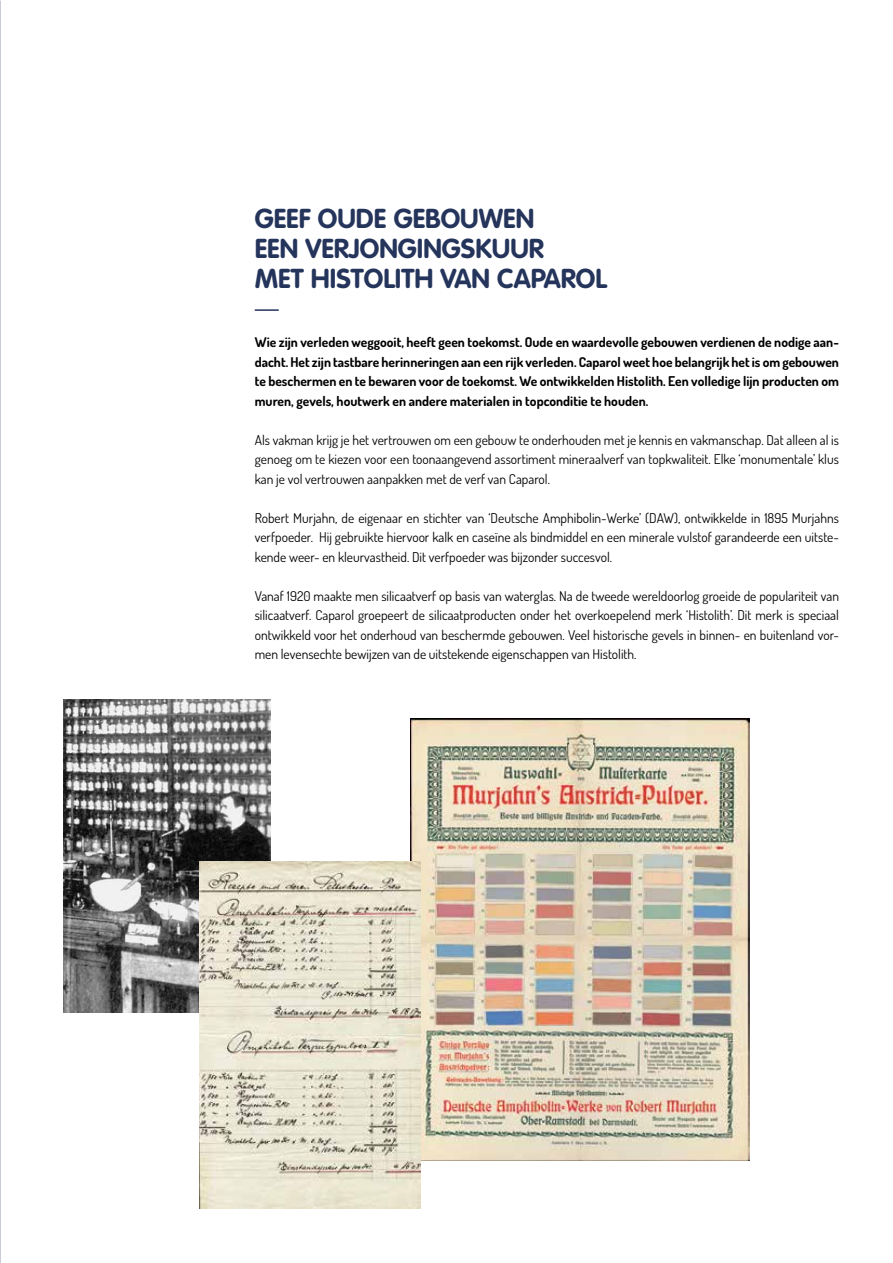
<style>
.page{position:relative;width:893px;height:1263px;background:#fff}
.page>*{position:absolute;margin:0;border:0;box-sizing:border-box;transform-origin:0 0}
.t1{font:700 27px/30px "VAG Rounded Std";color:#24345b}
.t2{font:13.5px/19.5px "Dosis";color:#000;text-align:justify}
.t3{font:700 13.5px/19.5px "Dosis";color:#000;text-align:justify}
</style>
<div class="page">
<img style="left:64px;top:700px;width:207px;height:312px">
<img style="left:410px;top:718px;width:339px;height:443px">
<img style="left:199px;top:862px;width:222px;height:347px">
<hr style="left:255px;top:309px;width:24px;height:2px;background:#24345b">
<h1 class="t1" style="left:255px;top:204px;width:354px">GEEF OUDE GEBOUWEN<br>EEN VERJONGINGSKUUR<br>MET HISTOLITH VAN CAPAROL</h1>
<p class="t3" style="left:255px;top:332px;width:586px">Wie zijn verleden weggooit, heeft geen toekomst. Oude en waardevolle gebouwen verdienen de nodige aan&shy;dacht. Het zijn tastbare herinneringen aan een rijk verleden. Caparol weet hoe belangrijk het is om gebouwen te beschermen en te bewaren voor de toekomst. We ontwikkelden Histolith. Een volledige lijn producten om muren, gevels, houtwerk en andere materialen in topconditie te houden.</p>
<p class="t2" style="left:255px;top:429px;width:586px">Als vakman krijg je het vertrouwen om een gebouw te onderhouden met je kennis en vakmanschap. Dat alleen al is genoeg om te kiezen voor een toonaangevend assortiment mineraalverf van topkwaliteit. Elke ‘monumentale’ klus kan je vol vertrouwen aanpakken met de verf van Caparol.</p>
<p class="t2" style="left:255px;top:507px;width:586px">Robert Murjahn, de eigenaar en stichter van ‘Deutsche Amphibolin-Werke’ (DAW), ontwikkelde in 1895 Murjahns verfpoeder. Hij gebruikte hiervoor kalk en caseïne als bindmiddel en een minerale vulstof garandeerde een uitste&shy;kende weer- en kleurvastheid. Dit verfpoeder was bijzonder succesvol.</p>
<p class="t2" style="left:255px;top:585px;width:586px">Vanaf 1920 maakte men silicaatverf op basis van waterglas. Na de tweede wereldoorlog groeide de populariteit van silicaatverf. Caparol groepeert de silicaatproducten onder het overkoepelend merk ‘Histolith’. Dit merk is speciaal ontwikkeld voor het onderhoud van beschermde gebouwen. Veel historische gevels in binnen- en buitenland vor&shy;men levensechte bewijzen van de uitstekende eigenschappen van Histolith.</p>
</div>
